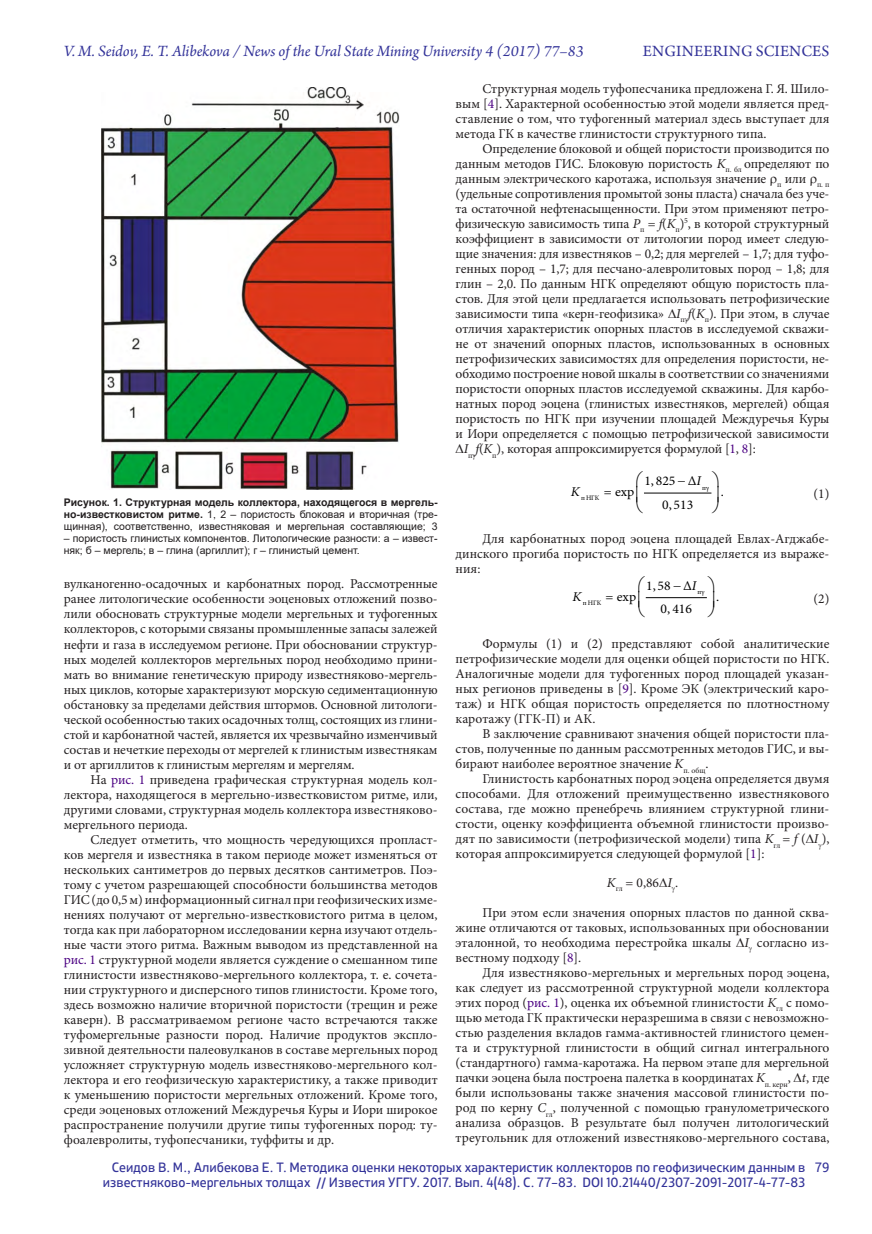
<style>
.page{position:relative;width:872px;height:1234px;background:#fff}
.page>*{position:absolute;margin:0;border:0;box-sizing:border-box;transform-origin:0 0}
.t1{font:italic 16.5px "Arno Pro";letter-spacing:-.005em;color:#339}
.t2{font:16.5px "Arno Pro";letter-spacing:.01em;color:#339}
.Обычный{font:13.5px/15px "Minion Pro";letter-spacing:-.01em;color:#231f20;text-align:justify}
.Обычный-2{font:13.5px/15px "XXII Centar";color:#339}
.t3{font:13.35px "Minion Pro";letter-spacing:.005em;color:#000}
.t4{font:italic 13.35px "Minion Pro";color:#000}
.Обычный-3{font:10.5px/12px "Arial";color:#231f20;text-align:justify}
.t5{font:6.75px "Minion Pro";letter-spacing:-.005em;color:#000}
.s1{font-weight:700}
.s2{color:#4b0082}
.s3{font-style:italic}
</style>
<div class="page">
<hr style="left:644px;top:492px;width:67px;height:1px;background:#000">
<hr style="left:646px;top:597px;width:60px;height:1px;background:#000">
<img style="left:102px;top:87px;width:298px;height:402px">
<p class="t1" style="left:64px;top:41px;width:521px">V. M. Seidov, E. T. Alibekova / News of the Ural State Mining University 4 (2017) 77–83</p>
<p class="t2" style="left:642px;top:41px;width:188px">ENGINEERING SCIENCES</p>
<p class="Обычный-3" style="left:64px;top:496px;width:375px"><span class="s1">Рисунок. 1. Структурная модель коллектора, находящегося в мергель&shy;но-известковистом ритме.</span> 1, 2 – пористость блоковая и вторичная (тре&shy;щинная), соответственно, известняковая и мергельная составляющие; 3</p>
<p class="Обычный-3" style="left:64px;top:532px;width:375px">– пористость глинистых компонентов. Литологические разности: а – извест&shy;няк; б – мергель; в – глина (аргиллит); г – глинистый цемент.</p>
<p class="Обычный" style="left:64px;top:576px;width:375px">вулканогенно-осадочных и карбонатных пород. Рассмотренные ранее литологические особенности эоценовых отложений позво&shy;лили обосновать структурные модели мергельных и туфогенных коллекторов, с которыми связаны промышленные запасы залежей нефти и газа в исследуемом регионе. При обосновании структур&shy;ных моделей коллекторов мергельных пород необходимо прини&shy;мать во внимание генетическую природу известняково-мергель&shy;ных циклов, которые характеризуют морскую седиментационную обстановку за пределами действия штормов. Основной литологи&shy;ческой особенностью таких осадочных толщ, состоящих из глини&shy;стой и карбонатной частей, является их чрезвычайно изменчивый состав и нечеткие переходы от мергелей к глинистым известнякам и от аргиллитов к глинистым мергелям и мергелям.</p>
<p class="Обычный" style="left:64px;top:771px;width:375px;text-indent:27px">На <span class="s2">рис. 1</span> приведена графическая структурная модель кол&shy;лектора, находящегося в мергельно-известковистом ритме, или, другими словами, структурная модель коллектора известняково&shy;мергельного периода.</p>
<p class="Обычный" style="left:64px;top:831px;width:375px;text-indent:27px">Следует отметить, что мощность чередующихся пропласт&shy;ков мергеля и известняка в таком периоде может изменяться от нескольких сантиметров до первых десятков сантиметров. Поэ&shy;тому с учетом разрешающей способности большинства методов ГИС (до 0,5 м) информационный сигнал при геофизических изме&shy;нениях получают от мергельно-известковистого ритма в целом, тогда как при лабораторном исследовании керна изучают отдель&shy;ные части этого ритма. Важным выводом из представленной на <span class="s2">рис. 1</span> структурной модели является суждение о смешанном типе глинистости известняково-мергельного коллектора, т. е. сочета&shy;нии структурного и дисперсного типов глинистости. Кроме того, здесь возможно наличие вторичной пористости (трещин и реже каверн). В рассматриваемом регионе часто встречаются также туфомергельные разности пород. Наличие продуктов экспло&shy;зивной деятельности палеовулканов в составе мергельных пород усложняет структурную модель известняково-мергельного кол&shy;лектора и его геофизическую характеристику, а также приводит к уменьшению пористости мергельных отложений. Кроме того, среди эоценовых отложений Междуречья Куры и Иори широкое распространение получили другие типы туфогенных пород: ту&shy;фоалевролиты, туфопесчаники, туффиты и др.</p>
<p class="Обычный" style="left:455px;top:81px;width:375px;text-indent:27px">Структурная модель туфопесчаника предложена Г. Я. Шило&shy;вым [<span class="s2">4</span>]. Характерной особенностью этой модели является пред&shy;ставление о том, что туфогенный материал здесь выступает для метода ГК в качестве глинистости структурного типа.</p>
<p class="Обычный" style="left:482px;top:141px;width:348px">Определение блоковой и общей пористости производится по</p>
<p class="Обычный" style="left:455px;top:156px;width:375px">данным методов ГИС. Блоковую пористость <span class="s3">K</span><sub>п.</sub> <sub>бл</sub> определяют по</p>
<p class="Обычный" style="left:455px;top:171px;width:375px">данным электрического каротажа, используя значение <sub>п</sub> или <sub>п.</sub> <sub>п</sub></p>
<p class="Обычный" style="left:455px;top:186px;width:375px">(удельные сопротивления промытой зоны пласта) сначала без уче-</p>
<p class="Обычный" style="left:455px;top:201px;width:375px">та остаточной нефтенасыщенности. При этом применяют петро-</p>
<p class="Обычный" style="left:455px;top:216px;width:375px">физическую зависимость типа <span class="s3">Р</span><sub>п</sub> = <span class="s3">f</span>(<span class="s3">K</span><sub>п</sub>)<sup>5</sup>, в которой структурный</p>
<p class="Обычный" style="left:455px;top:231px;width:375px">коэффициент в зависимости от литологии пород имеет следую-</p>
<p class="Обычный" style="left:455px;top:246px;width:375px">щие значения: для известняков – 0,2; для мергелей – 1,7; для туфо-</p>
<p class="Обычный" style="left:455px;top:261px;width:375px">генных пород – 1,7; для песчано-алевролитовых пород – 1,8; для</p>
<p class="Обычный" style="left:455px;top:276px;width:375px">глин – 2,0. По данным НГК определяют общую пористость пла-</p>
<p class="Обычный" style="left:455px;top:291px;width:375px">стов. Для этой цели предлагается использовать петрофизические</p>
<p class="Обычный" style="left:455px;top:306px;width:375px">зависимости типа «керн-геофизика» <span class="s3">I</span><sub>п</sub> <span class="s3">f</span>(<span class="s3">K</span><sub>п</sub>). При этом, в случае</p>
<p class="Обычный" style="left:455px;top:321px;width:375px">отличия характеристик опорных пластов в исследуемой скважи-</p>
<p class="Обычный" style="left:455px;top:336px;width:375px">не от значений опорных пластов, использованных в основных</p>
<p class="Обычный" style="left:455px;top:351px;width:375px">петрофизических зависимостях для определения пористости, не-</p>
<p class="Обычный" style="left:455px;top:366px;width:375px">обходимо построение новой шкалы в соответствии со значениями</p>
<p class="Обычный" style="left:455px;top:381px;width:375px">пористости опорных пластов исследуемой скважины. Для карбо-</p>
<p class="Обычный" style="left:455px;top:396px;width:375px">натных пород эоцена (глинистых известняков, мергелей) общая</p>
<p class="Обычный" style="left:455px;top:411px;width:375px">пористость по НГК при изучении площадей Междуречья Куры</p>
<p class="Обычный" style="left:455px;top:426px;width:375px">и Иори определяется с помощью петрофизической зависимости</p>
<p class="Обычный" style="left:464px;top:441px;width:293px"><span class="s3">I</span><sub>п</sub> <span class="s3">f</span>(<span class="s3">K</span><sub>п</sub>), которая аппроксимируется формулой [<span class="s2">1</span>, <span class="s2">8</span>]:</p>
<p class="t3" style="left:644px;top:472px;width:58px">1, 825 Δ<span class="s3">Ι</span></p>
<p class="t4" style="left:571px;top:482px;width:10px">K</p>
<p class="t5" style="left:702px;top:482px;width:9px">пγ</p>
<p class="t5" style="left:581px;top:493px;width:20px">п НГК</p>
<p class="t3" style="left:603px;top:483px;width:32px">= exp</p>
<p class="t3" style="left:720px;top:483px;width:5px">.</p>
<p class="t3" style="left:662px;top:495px;width:33px">0, 513</p>
<p class="Обычный" style="left:813px;top:486px;width:17px">(1)</p>
<p class="Обычный" style="left:455px;top:531px;width:375px;text-indent:27px">Для карбонатных пород эоцена площадей Евлах-Агджабе&shy;динского прогиба пористость по НГК определяется из выраже&shy;ния:</p>
<p class="t3" style="left:646px;top:576px;width:52px">1, 58 Δ<span class="s3">Ι</span></p>
<p class="t4" style="left:572px;top:587px;width:10px">K</p>
<p class="t5" style="left:697px;top:587px;width:9px">пγ</p>
<p class="t5" style="left:583px;top:598px;width:20px">п НГК</p>
<p class="t3" style="left:605px;top:587px;width:32px">= exp</p>
<p class="t3" style="left:716px;top:587px;width:5px">.</p>
<p class="t3" style="left:660px;top:600px;width:33px">0, 416</p>
<p class="Обычный" style="left:813px;top:591px;width:17px">(2)</p>
<p class="Обычный" style="left:455px;top:636px;width:375px;text-indent:27px">Формулы (1) и (2) представляют собой аналитические петрофизические модели для оценки общей пористости по НГК.<br>Аналогичные модели для туфогенных пород площадей указан&shy;ных регионов приведены в [<span class="s2">9</span>]. Кроме ЭК (электрический каро&shy;таж) и НГК общая пористость определяется по плотностному каротажу (ГГК-П) и АК.</p>
<p class="Обычный" style="left:455px;top:726px;width:375px;text-indent:27px">В заключение сравнивают значения общей пористости пла&shy;стов, полученные по данным рассмотренных методов ГИС, и вы&shy;бирают наиболее вероятное значение <span class="s3">K</span><sub>п.</sub> <sub>общ</sub>.</p>
<p class="Обычный" style="left:455px;top:771px;width:375px;text-indent:27px">Глинистость карбонатных пород эоцена определяется двумя способами. Для отложений преимущественно известнякового состава, где можно пренебречь влиянием структурной глини&shy;стости, оценку коэффициента объемной глинистости произво&shy;дят по зависимости (петрофизической модели) типа <span class="s3">K</span><sub>гл</sub> = <span class="s3">f</span> ( <span class="s3">I</span> ), которая аппроксимируется следующей формулой [<span class="s2">1</span>]:</p>
<p class="Обычный" style="left:607px;top:874px;width:73px"><span class="s3">K</span><sub>гл</sub> = 0,86 <span class="s3">I</span> .</p>
<p class="Обычный" style="left:455px;top:904px;width:375px;text-indent:27px">При этом если значения опорных пластов по данной сква&shy;жине отличаются от таковых, использованных при обосновании эталонной, то необходима перестройка шкалы <span class="s3">I</span> согласно из&shy;вестному подходу [<span class="s2">8</span>].</p>
<p class="Обычный" style="left:455px;top:964px;width:375px;text-indent:27px">Для известняково-мергельных и мергельных пород эоцена, как следует из рассмотренной структурной модели коллектора этих пород (<span class="s2">рис. 1</span>), оценка их объемной глинистости <span class="s3">K</span><sub>гл</sub> с помо&shy;щью метода ГК практически неразрешима в связи с невозможно&shy;стью разделения вкладов гамма-активностей глинистого цемен&shy;та и структурной глинистости в общий сигнал интегрального (стандартного) гамма-каротажа. На первом этапе для мергельной пачки эоцена была построена палетка в координатах <span class="s3">K</span><sub>п.</sub> <sub>керн</sub>, <span class="s3">t</span>, где были использованы также значения массовой глинистости по&shy;род по керну <span class="s3">С</span><sub>гл</sub>, полученной с помощью гранулометрического анализа образцов. В результате был получен литологический треугольник для отложений известняково-мергельного состава,</p>
<p class="Обычный-2" style="left:103px;top:1159px;width:728px;text-indent:9px">Сеидов В. М., Алибекова Е. Т. Методика оценки некоторых характеристик коллекторов по геофизическим данным в 79 известняково-мергельных толщах // Известия УГГУ. 2017. Вып. 4(48). С. 77–83. DOI 10.21440/2307-2091-2017-4-77-83</p>
</div>
